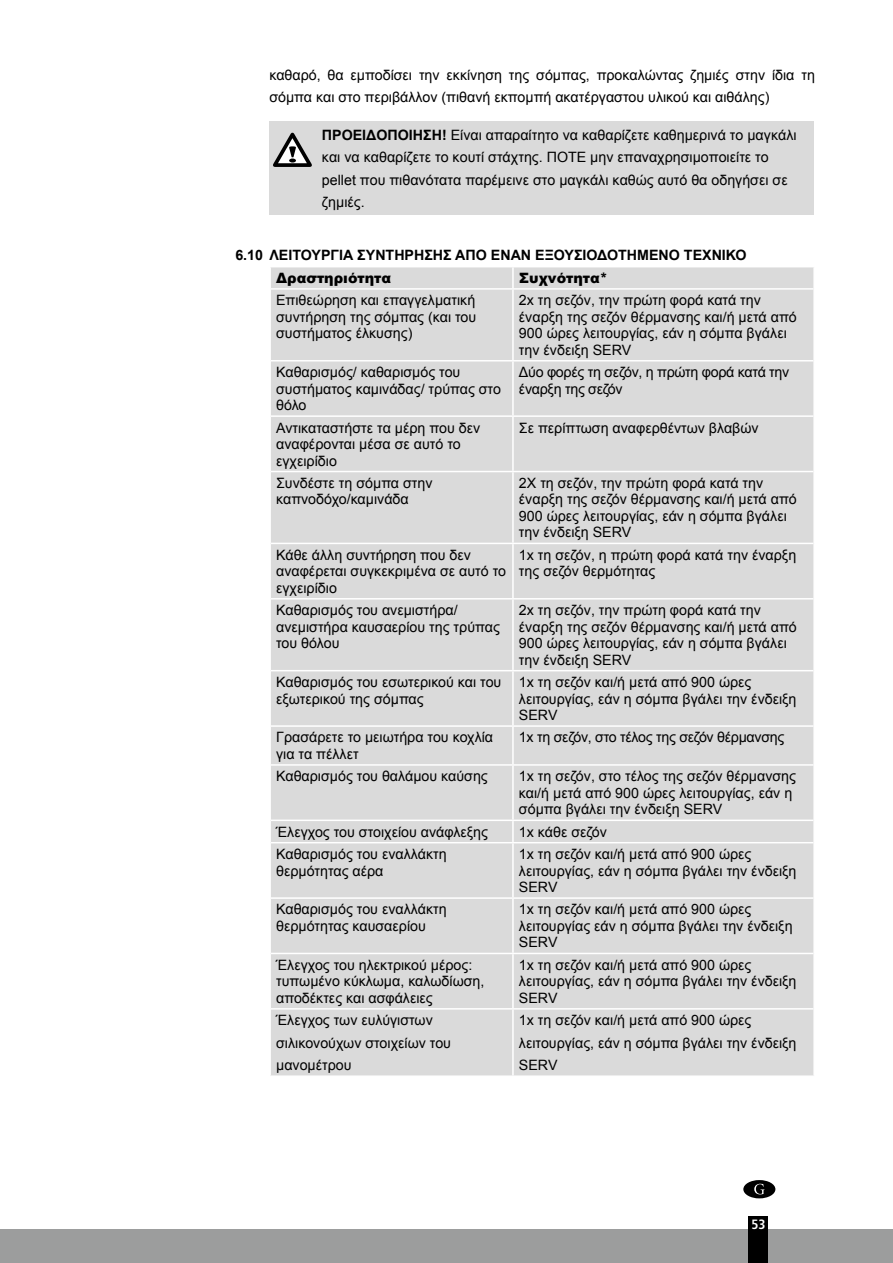
<style>
.page{position:relative;width:893px;height:1263px;background:#fff}
.page>*{position:absolute;margin:0;border:0;box-sizing:border-box;transform-origin:0 0}
.t1{font:14.25px/16.5px "Arial";color:#000}
.t2{font:14.25px/16.5px "Arial";letter-spacing:-.02em;color:#000}
.t3{font:700 14.25px "Arial";color:#000}
.t4{font:900 14.25px "Arial";color:#000}
.t5{font:700 condensed 13.5px "Frutiger LT Std";color:#fff}
.s1{font-weight:700}
</style>
<div class="page">
<div style="left:0;top:1229px;width:893px;height:34px;background:#9c9d9d"></div>
<div style="left:748px;top:1216px;width:20px;height:47px;background:#000"></div>
<div style="left:269px;top:121px;width:51px;height:94px;background:#dadada"></div>
<div style="left:320px;top:121px;width:494px;height:94px;background:#dadada"></div>
<svg style="left:273px;top:132px;width:39px;height:35px"></svg>
<div style="left:271px;top:267px;width:542px;height:808px;background:#dadada"></div>
<hr style="left:512px;top:267px;width:2px;height:21px;background:#fff">
<hr style="left:512px;top:290px;width:2px;height:70px;background:#fff">
<hr style="left:512px;top:361px;width:2px;height:54px;background:#fff">
<hr style="left:512px;top:417px;width:2px;height:54px;background:#fff">
<hr style="left:512px;top:472px;width:2px;height:71px;background:#fff">
<hr style="left:512px;top:544px;width:2px;height:54px;background:#fff">
<hr style="left:512px;top:599px;width:2px;height:71px;background:#fff">
<hr style="left:512px;top:671px;width:2px;height:54px;background:#fff">
<hr style="left:512px;top:727px;width:2px;height:37px;background:#fff">
<hr style="left:512px;top:766px;width:2px;height:53px;background:#fff">
<hr style="left:512px;top:821px;width:2px;height:21px;background:#fff">
<hr style="left:512px;top:843px;width:2px;height:54px;background:#fff">
<hr style="left:512px;top:899px;width:2px;height:54px;background:#fff">
<hr style="left:512px;top:954px;width:2px;height:54px;background:#fff">
<hr style="left:512px;top:1009px;width:2px;height:66px;background:#fff">
<hr style="left:271px;top:288px;width:242px;height:2px;background:#fff">
<hr style="left:513px;top:288px;width:300px;height:2px;background:#fff">
<hr style="left:271px;top:360px;width:242px;height:1px;background:#fff">
<hr style="left:513px;top:360px;width:300px;height:1px;background:#fff">
<hr style="left:271px;top:415px;width:242px;height:2px;background:#fff">
<hr style="left:513px;top:415px;width:300px;height:2px;background:#fff">
<hr style="left:271px;top:471px;width:242px;height:1px;background:#fff">
<hr style="left:513px;top:471px;width:300px;height:1px;background:#fff">
<hr style="left:271px;top:543px;width:242px;height:1px;background:#fff">
<hr style="left:513px;top:543px;width:300px;height:1px;background:#fff">
<hr style="left:271px;top:598px;width:242px;height:1px;background:#fff">
<hr style="left:513px;top:598px;width:300px;height:1px;background:#fff">
<hr style="left:271px;top:670px;width:242px;height:1px;background:#fff">
<hr style="left:513px;top:670px;width:300px;height:1px;background:#fff">
<hr style="left:271px;top:725px;width:242px;height:2px;background:#fff">
<hr style="left:513px;top:725px;width:300px;height:2px;background:#fff">
<hr style="left:271px;top:764px;width:242px;height:2px;background:#fff">
<hr style="left:513px;top:764px;width:300px;height:2px;background:#fff">
<hr style="left:271px;top:819px;width:242px;height:2px;background:#fff">
<hr style="left:513px;top:819px;width:300px;height:2px;background:#fff">
<hr style="left:271px;top:842px;width:242px;height:1px;background:#fff">
<hr style="left:513px;top:842px;width:300px;height:1px;background:#fff">
<hr style="left:271px;top:897px;width:242px;height:2px;background:#fff">
<hr style="left:513px;top:897px;width:300px;height:2px;background:#fff">
<hr style="left:271px;top:953px;width:242px;height:1px;background:#fff">
<hr style="left:513px;top:953px;width:300px;height:1px;background:#fff">
<hr style="left:271px;top:1008px;width:242px;height:1px;background:#fff">
<hr style="left:513px;top:1008px;width:300px;height:1px;background:#fff">
<div style="left:743px;top:1180px;width:32px;height:18px;background:#000;border-radius:50%"></div>
<svg style="left:754px;top:1184px;width:10px;height:10px"></svg>
<p class="t1" style="left:269px;top:64px;width:547px;line-height:22.5px">καθαρό, θα εμποδίσει την εκκίνηση της σόμπας, προκαλώντας ζημιές στην ίδια τη σόμπα και στο περιβάλλον (πιθανή εκπομπή ακατέργαστου υλικού και αιθάλης)</p>
<p class="t2" style="left:269px;top:134px;width:205px">11. Buig en knik de kabel niet.</p>
<p class="t1" style="left:322px;top:123px;width:476px;line-height:22.5px"><span class="s1">ΠΡΟΕΙΔΟΠΟΙΗΣΗ!</span> Είναι απαραίτητο να καθαρίζετε καθημερινά το μαγκάλι και να καθαρίζετε το κουτί στάχτης. ΠΟΤΕ μην επαναχρησιμοποιείτε το pellet που πιθανότατα παρέμεινε στο μαγκάλι καθώς αυτό θα οδηγήσει σε ζημιές.</p>
<p class="t3" style="left:235px;top:246px;width:513px">6.10 ΛΕΙΤΟΥΡΓΙΑ ΣΥΝΤΗΡΗΣΗΣ ΑΠΟ ΕΝΑΝ ΕΞΟΥΣΙΟΔΟΤΗΜΕΝΟ ΤΕΧΝΙΚΟ</p>
<p class="t4" style="left:276px;top:267px;width:117px">Δραστηριότητα</p>
<p class="t4" style="left:519px;top:267px;width:90px">Συχνότητα*</p>
<p class="t1" style="left:276px;top:292px;width:202px;text-align:justify">Επιθεώρηση και επαγγελματική συντήρηση της σόμπας (και του συστήματος έλκυσης)</p>
<p class="t1" style="left:519px;top:292px;width:279px">2x τη σεζόν, την πρώτη φορά κατά την έναρξη της σεζόν θέρμανσης και/ή μετά από 900 ώρες λειτουργίας, εάν η σόμπα βγάλει την ένδειξη SERV</p>
<p class="t1" style="left:276px;top:364px;width:226px">Καθαρισμός/ καθαρισμός του συστήματος καμινάδας/ τρύπας στο θόλο</p>
<p class="t2" style="left:519px;top:364px;width:272px">Δύο φορές τη σεζόν, η πρώτη φορά κατά την έναρξη της σεζόν</p>
<p class="t1" style="left:276px;top:419px;width:206px">Αντικαταστήστε τα μέρη που δεν αναφέρονται μέσα σε αυτό το εγχειρίδιο</p>
<p class="t1" style="left:519px;top:419px;width:241px">Σε περίπτωση αναφερθέντων βλαβών</p>
<p class="t1" style="left:276px;top:475px;width:158px">Συνδέστε τη σόμπα στην καπνοδόχο/καμινάδα</p>
<p class="t1" style="left:519px;top:475px;width:279px">2X τη σεζόν, την πρώτη φορά κατά την έναρξη της σεζόν θέρμανσης και/ή μετά από 900 ώρες λειτουργίας, εάν η σόμπα βγάλει την ένδειξη SERV</p>
<p class="t1" style="left:276px;top:547px;width:231px">Κάθε άλλη συντήρηση που δεν αναφέρεται συγκεκριμένα σε αυτό το εγχειρίδιο</p>
<p class="t1" style="left:519px;top:547px;width:279px">1x τη σεζόν, η πρώτη φορά κατά την έναρξη της σεζόν θερμότητας</p>
<p class="t1" style="left:276px;top:602px;width:225px">Καθαρισμός του ανεμιστήρα/ ανεμιστήρα καυσαερίου της τρύπας του θόλου</p>
<p class="t1" style="left:519px;top:602px;width:279px">2x τη σεζόν, την πρώτη φορά κατά την έναρξη της σεζόν θέρμανσης και/ή μετά από 900 ώρες λειτουργίας, εάν η σόμπα βγάλει την ένδειξη SERV</p>
<p class="t1" style="left:276px;top:674px;width:227px">Καθαρισμός του εσωτερικού και του εξωτερικού της σόμπας</p>
<p class="t1" style="left:519px;top:674px;width:279px">1x τη σεζόν και/ή μετά από 900 ώρες λειτουργίας, εάν η σόμπα βγάλει την ένδειξη<br>SERV</p>
<p class="t1" style="left:276px;top:729px;width:219px">Γρασάρετε το μειωτήρα του κοχλία για τα πέλλετ</p>
<p class="t2" style="left:519px;top:729px;width:267px">1x τη σεζόν, στο τέλος της σεζόν θέρμανσης</p>
<p class="t1" style="left:276px;top:768px;width:213px">Καθαρισμός του θαλάμου καύσης</p>
<p class="t1" style="left:519px;top:768px;width:279px">1x τη σεζόν, στο τέλος της σεζόν θέρμανσης και/ή μετά από 900 ώρες λειτουργίας, εάν η σόμπα βγάλει την ένδειξη SERV</p>
<p class="t1" style="left:276px;top:824px;width:213px">Έλεγχος του στοιχείου ανάφλεξης</p>
<p class="t1" style="left:519px;top:824px;width:89px">1x κάθε σεζόν</p>
<p class="t1" style="left:276px;top:846px;width:172px">Καθαρισμός του εναλλάκτη θερμότητας αέρα</p>
<p class="t1" style="left:519px;top:846px;width:279px">1x τη σεζόν και/ή μετά από 900 ώρες λειτουργίας, εάν η σόμπα βγάλει την ένδειξη<br>SERV</p>
<p class="t1" style="left:276px;top:901px;width:172px">Καθαρισμός του εναλλάκτη θερμότητας καυσαερίου</p>
<p class="t1" style="left:519px;top:901px;width:275px">1x τη σεζόν και/ή μετά από 900 ώρες λειτουργίας εάν η σόμπα βγάλει την ένδειξη<br>SERV</p>
<p class="t1" style="left:276px;top:957px;width:210px">Έλεγχος του ηλεκτρικού μέρος: τυπωμένο κύκλωμα, καλωδίωση, αποδέκτες και ασφάλειες</p>
<p class="t1" style="left:519px;top:957px;width:279px">1x τη σεζόν και/ή μετά από 900 ώρες λειτουργίας, εάν η σόμπα βγάλει την ένδειξη<br>SERV</p>
<p class="t1" style="left:276px;top:1009px;width:176px;line-height:22.5px">Έλεγχος των ευλύγιστων σιλικονούχων στοιχείων του μανομέτρου</p>
<p class="t1" style="left:519px;top:1009px;width:279px;line-height:22.5px">1x τη σεζόν και/ή μετά από 900 ώρες λειτουργίας, εάν η σόμπα βγάλει την ένδειξη<br>SERV</p>
<p class="t5" style="left:751px;top:1216px;width:16px">53</p>
</div>
